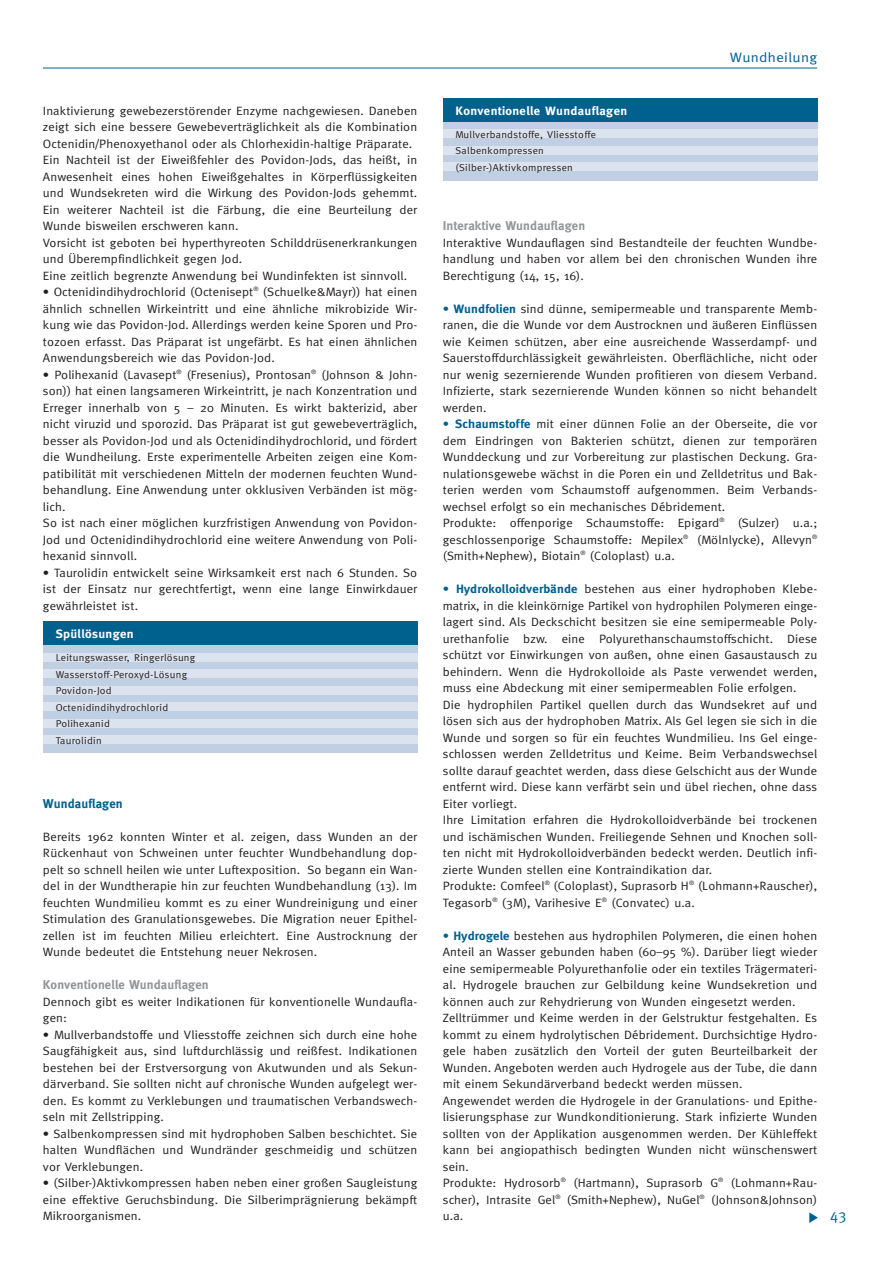
<style>
.page{position:relative;width:893px;height:1263px;background:#fff}
.page>*{position:absolute;margin:0;border:0;box-sizing:border-box;transform-origin:0 0}
.t1{font:15px "Meta";color:#00608e}
.t2{font:13.5px "Meta";letter-spacing:.025em;color:#00608e;scale:1.11 1}
.t3{font:700 12.75px "Meta";letter-spacing:.01em;color:#939598}
.t4{font:700 12.75px "Meta";letter-spacing:.01em;color:#00608e}
.t5{font:12.15px/16.5px "Meta";letter-spacing:.01em;color:#231f20;text-align:justify;scale:1.05 1}
.t6{font:700 12.15px "Meta";letter-spacing:.025em;color:#fff;scale:1.05 1}
.t7{font:10.05px/16.5px "Meta";letter-spacing:.025em;color:#231f20;scale:1.05 1}
.s1{font-weight:700;color:#00608e}
</style>
<div class="page">
<hr style="left:43px;top:68px;width:774px;height:1px;background:#00608e">
<div style="left:43px;top:644px;width:374px;height:109px;background:#c0d0e2"></div>
<div style="left:43px;top:653px;width:374px;height:9px;background:#dbe3ee"></div>
<div style="left:43px;top:670px;width:374px;height:8px;background:#dbe3ee"></div>
<div style="left:43px;top:686px;width:374px;height:9px;background:#dbe3ee"></div>
<div style="left:43px;top:703px;width:374px;height:8px;background:#dbe3ee"></div>
<div style="left:43px;top:719px;width:374px;height:9px;background:#dbe3ee"></div>
<div style="left:43px;top:736px;width:374px;height:8px;background:#dbe3ee"></div>
<div style="left:43px;top:621px;width:374px;height:24px;background:#00608e"></div>
<div style="left:443px;top:120px;width:374px;height:61px;background:#c0d0e2"></div>
<div style="left:443px;top:130px;width:374px;height:8px;background:#dbe3ee"></div>
<div style="left:443px;top:146px;width:374px;height:9px;background:#dbe3ee"></div>
<div style="left:443px;top:163px;width:374px;height:8px;background:#dbe3ee"></div>
<div style="left:443px;top:98px;width:374px;height:24px;background:#00608e"></div>
<p class="t5" style="left:43px;top:103px;width:358px;text-align:left">Inaktivierung gewebezerstörender Enzyme nachgewiesen. Daneben zeigt sich eine bessere Gewebeverträglichkeit als die Kombination Octenidin/Phenoxyethanol oder als Chlorhexidin-haltige Präparate.<br>Ein Nachteil ist der Eiweißfehler des Povidon-Jods, das heißt, in Anwesenheit eines hohen Eiweißgehaltes in Körperflüssigkeiten und Wundsekreten wird die Wirkung des Povidon-Jods gehemmt.<br>Ein weiterer Nachteil ist die Färbung, die eine Beurteilung der Wunde bisweilen erschweren kann.<br>Vorsicht ist geboten bei hyperthyreoten Schilddrüsenerkrankungen und Überempfindlichkeit gegen Jod.<br>Eine zeitlich begrenzte Anwendung bei Wundinfekten ist sinnvoll.</p>
<p class="t5" style="left:43px;top:285px;width:358px">• Octenidindihydrochlorid (Octenisept<sup>®</sup> (Schuelke&amp;Mayr)) hat einen ähnlich schnellen Wirkeintritt und eine ähnliche mikrobizide Wir&shy;kung wie das Povidon-Jod. Allerdings werden keine Sporen und Pro&shy;tozoen erfasst. Das Präparat ist ungefärbt. Es hat einen ähnlichen Anwendungsbereich wie das Povidon-Jod.</p>
<p class="t5" style="left:43px;top:367px;width:358px;text-align:left">• Polihexanid (Lavasept<sup>®</sup> (Fresenius), Prontosan<sup>®</sup> (Johnson &amp; John&shy;son)) hat einen langsameren Wirkeintritt, je nach Konzentration und Erreger innerhalb von 5 – 20 Minuten. Es wirkt bakterizid, aber nicht viruzid und sporozid. Das Präparat ist gut gewebeverträglich, besser als Povidon-Jod und als Octenidindihydrochlorid, und fördert die Wundheilung. Erste experimentelle Arbeiten zeigen eine Kom&shy;patibilität mit verschiedenen Mitteln der modernen feuchten Wund&shy;behandlung. Eine Anwendung unter okklusiven Verbänden ist mög&shy;lich.<br>So ist nach einer möglichen kurzfristigen Anwendung von Povidon-Jod und Octenidindihydrochlorid eine weitere Anwendung von Poli&shy;hexanid sinnvoll.</p>
<p class="t5" style="left:43px;top:565px;width:358px">• Taurolidin entwickelt seine Wirksamkeit erst nach 6 Stunden. So ist der Einsatz nur gerechtfertigt, wenn eine lange Einwirkdauer gewährleistet ist.</p>
<p class="t6" style="left:56px;top:629px;width:76px">Spüllösungen</p>
<p class="t7" style="left:56px;top:650px;width:134px">Leitungswasser, Ringerlösung<br>Wasserstoff-Peroxyd-Lösung<br>Povidon-Jod<br>Octenidindihydrochlorid<br>Polihexanid<br>Taurolidin</p>
<p class="t4" style="left:43px;top:799px;width:81px">Wundauflagen</p>
<p class="t5" style="left:43px;top:829px;width:358px">Bereits 1962 konnten Winter et al. zeigen, dass Wunden an der Rückenhaut von Schweinen unter feuchter Wundbehandlung dop&shy;pelt so schnell heilen wie unter Luftexposition. So begann ein Wan&shy;del in der Wundtherapie hin zur feuchten Wundbehandlung (13). Im feuchten Wundmilieu kommt es zu einer Wundreinigung und einer Stimulation des Granulationsgewebes. Die Migration neuer Epithel&shy;zellen ist im feuchten Milieu erleichtert. Eine Austrocknung der Wunde bedeutet die Entstehung neuer Nekrosen.</p>
<p class="t3" style="left:43px;top:980px;width:167px">Konventionelle Wundauflagen</p>
<p class="t5" style="left:43px;top:994px;width:358px">Dennoch gibt es weiter Indikationen für konventionelle Wundaufla&shy;gen:</p>
<p class="t5" style="left:43px;top:1027px;width:358px">• Mullverbandstoffe und Vliesstoffe zeichnen sich durch eine hohe Saugfähigkeit aus, sind luftdurchlässig und reißfest. Indikationen bestehen bei der Erstversorgung von Akutwunden und als Sekun&shy;därverband. Sie sollten nicht auf chronische Wunden aufgelegt wer&shy;den. Es kommt zu Verklebungen und traumatischen Verbandswech&shy;seln mit Zellstripping.</p>
<p class="t5" style="left:43px;top:1126px;width:358px">• Salbenkompressen sind mit hydrophoben Salben beschichtet. Sie halten Wundflächen und Wundränder geschmeidig und schützen vor Verklebungen.</p>
<p class="t5" style="left:43px;top:1176px;width:358px">• (Silber-)Aktivkompressen haben neben einer großen Saugleistung eine effektive Geruchsbindung. Die Silberimprägnierung bekämpft Mikroorganismen.</p>
<p class="t6" style="left:455px;top:106px;width:165px">Konventionelle Wundauflagen</p>
<p class="t7" style="left:455px;top:127px;width:135px">Mullverbandstoffe, Vliesstoffe<br>Salbenkompressen (Silber-)Aktivkompressen</p>
<p class="t2" style="left:730px;top:52px;width:80px">Wundheilung</p>
<p class="t3" style="left:443px;top:221px;width:144px">Interaktive Wundauflagen</p>
<p class="t5" style="left:443px;top:235px;width:358px">Interaktive Wundauflagen sind Bestandteile der feuchten Wundbe&shy;handlung und haben vor allem bei den chronischen Wunden ihre Berechtigung (14, 15, 16).</p>
<p class="t5" style="left:443px;top:301px;width:358px"><span class="s1">• Wundfolien</span> sind dünne, semipermeable und transparente Memb&shy;ranen, die die Wunde vor dem Austrocknen und äußeren Einflüssen wie Keimen schützen, aber eine ausreichende Wasserdampf- und Sauerstoffdurchlässigkeit gewährleisten. Oberflächliche, nicht oder nur wenig sezernierende Wunden profitieren von diesem Verband.<br>Infizierte, stark sezernierende Wunden können so nicht behandelt werden.</p>
<p class="t5" style="left:443px;top:417px;width:358px;text-align:left"><span class="s1">• Schaumstoffe</span> mit einer dünnen Folie an der Oberseite, die vor dem Eindringen von Bakterien schützt, dienen zur temporären Wunddeckung und zur Vorbereitung zur plastischen Deckung. Gra&shy;nulationsgewebe wächst in die Poren ein und Zelldetritus und Bak&shy;terien werden vom Schaumstoff aufgenommen. Beim Verbands&shy;wechsel erfolgt so ein mechanisches Débridement.<br>Produkte: offenporige Schaumstoffe: Epigard<sup>®</sup> (Sulzer) u.a.; geschlossenporige Schaumstoffe: Mepilex<sup>®</sup> (Mölnlycke), Allevyn<sup>® </sup>(Smith+Nephew), Biotain<sup>®</sup> (Coloplast) u.a.</p>
<p class="t5" style="left:443px;top:582px;width:358px;text-align:left"><span class="s1">• Hydrokolloidverbände</span> bestehen aus einer hydrophoben Klebe&shy;matrix, in die kleinkörnige Partikel von hydrophilen Polymeren einge&shy;lagert sind. Als Deckschicht besitzen sie eine semipermeable Poly&shy;urethanfolie bzw. eine Polyurethanschaumstoffschicht. Diese schützt vor Einwirkungen von außen, ohne einen Gasaustausch zu behindern. Wenn die Hydrokolloide als Paste verwendet werden, muss eine Abdeckung mit einer semipermeablen Folie erfolgen.<br>Die hydrophilen Partikel quellen durch das Wundsekret auf und lösen sich aus der hydrophoben Matrix. Als Gel legen sie sich in die Wunde und sorgen so für ein feuchtes Wundmilieu. Ins Gel einge&shy;schlossen werden Zelldetritus und Keime. Beim Verbandswechsel sollte darauf geachtet werden, dass diese Gelschicht aus der Wunde entfernt wird. Diese kann verfärbt sein und übel riechen, ohne dass Eiter vorliegt.<br>Ihre Limitation erfahren die Hydrokolloidverbände bei trockenen und ischämischen Wunden. Freiliegende Sehnen und Knochen soll&shy;ten nicht mit Hydrokolloidverbänden bedeckt werden. Deutlich infi&shy;zierte Wunden stellen eine Kontraindikation dar.<br>Produkte: Comfeel<sup>®</sup> (Coloplast), Suprasorb H<sup>®</sup> (Lohmann+Rauscher), Tegasorb<sup>®</sup> (3M), Varihesive E<sup>®</sup> (Convatec) u.a.</p>
<p class="t5" style="left:443px;top:928px;width:358px;text-align:left"><span class="s1">• Hydrogele</span> bestehen aus hydrophilen Polymeren, die einen hohen Anteil an Wasser gebunden haben (60–95 %). Darüber liegt wieder eine semipermeable Polyurethanfolie oder ein textiles Trägermateri&shy;al. Hydrogele brauchen zur Gelbildung keine Wundsekretion und können auch zur Rehydrierung von Wunden eingesetzt werden.<br>Zelltrümmer und Keime werden in der Gelstruktur festgehalten. Es kommt zu einem hydrolytischen Débridement. Durchsichtige Hydro&shy;gele haben zusätzlich den Vorteil der guten Beurteilbarkeit der Wunden. Angeboten werden auch Hydrogele aus der Tube, die dann mit einem Sekundärverband bedeckt werden müssen.<br>Angewendet werden die Hydrogele in der Granulations- und Epithe&shy;lisierungsphase zur Wundkonditionierung. Stark infizierte Wunden sollten von der Applikation ausgenommen werden. Der Kühleffekt kann bei angiopathisch bedingten Wunden nicht wünschenswert sein.<br>Produkte: Hydrosorb<sup>®</sup> (Hartmann), Suprasorb G<sup>®</sup> (Lohmann+Rau&shy;scher), Intrasite Gel<sup>®</sup> (Smith+Nephew), NuGel<sup>®</sup> (Johnson&amp;Johnson) u.a.</p>
<p class="t1" style="left:830px;top:1209px;width:18px">43</p>
</div>
